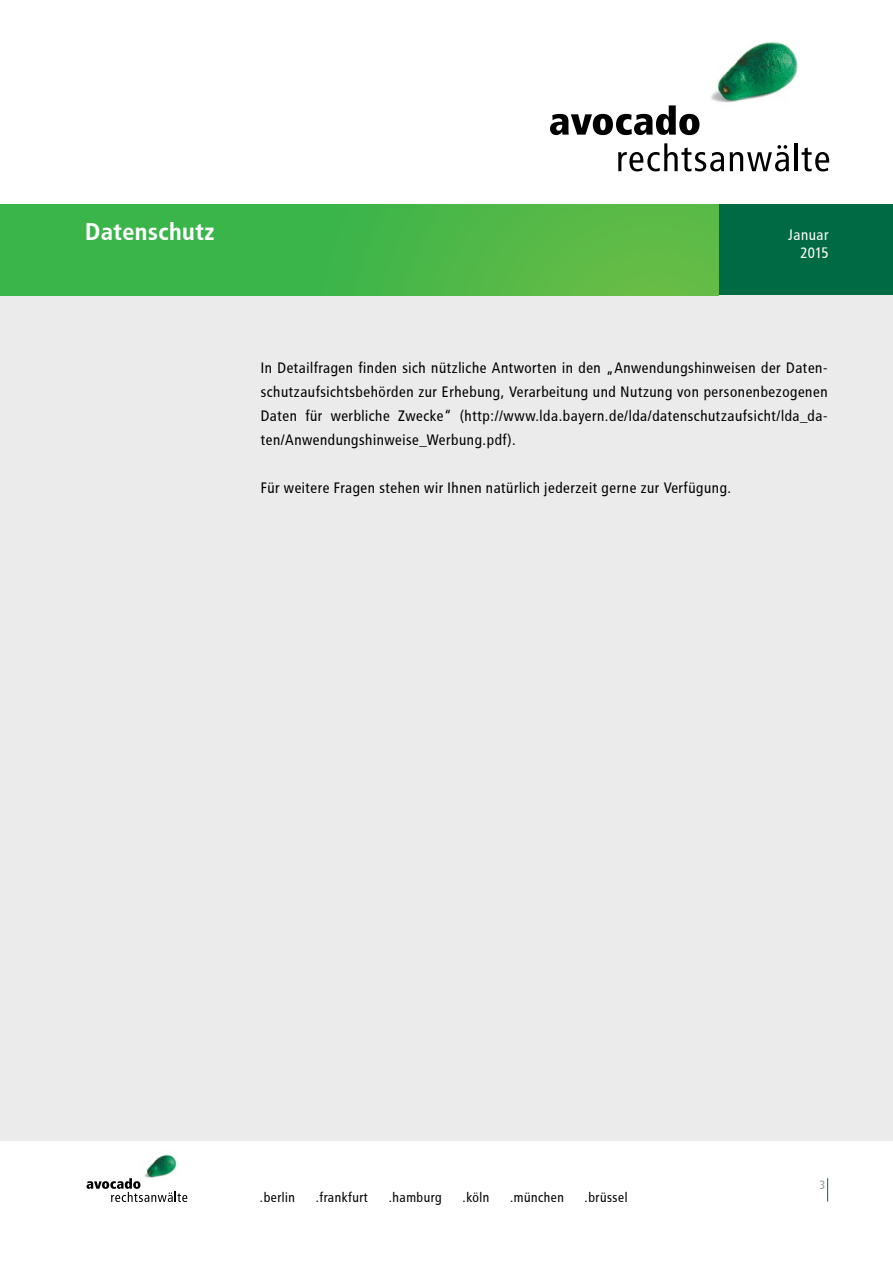
<style>
.page{position:relative;width:893px;height:1263px;background:#fff}
.page>*{position:absolute;margin:0;border:0;box-sizing:border-box;transform-origin:0 0}
.t1{font:700 24px "Avocado";color:#fff}
.t2{font:15px/24px "Avocado";color:#000;text-align:justify}
.t3{font:15px/18px "Avocado";color:#fff;text-align:right}
.t4{font:13.5px "Avocado";color:#000}
.t5{font:12px "Avocado";color:#97999c}
</style>
<div class="page">
<img style="left:711px;top:42px;width:87px;height:61px">
<svg style="left:550px;top:105px;width:149px;height:30px"></svg>
<svg style="left:618px;top:143px;width:106px;height:28px"></svg>
<svg style="left:730px;top:145px;width:59px;height:26px"></svg>
<hr style="left:795px;top:143px;width:3px;height:28px;background:#000">
<svg style="left:802px;top:147px;width:27px;height:24px"></svg>
<div style="left:719px;top:204px;width:174px;height:92px;background:#006a45"></div>
<svg style="left:827px;top:1178px;width:1px;height:23px"></svg>
<img style="left:144px;top:1154px;width:33px;height:24px">
<svg style="left:87px;top:1178px;width:100px;height:24px"></svg>
<div style="left:0;top:296px;width:893px;height:845px;background:#ebebec"></div>
<div style="left:0;top:204px;width:719px;height:92px;background:linear-gradient(to right,#2eb34b,#61bb46)"></div>
<h1 class="t1" style="left:85px;top:218px;width:131px">Datenschutz</h1>
<p class="t3" style="left:788px;top:226px;width:42px">Januar<br>2015</p>
<p class="t2" style="left:261px;top:355px;width:569px">In Detailfragen finden sich nützliche Antworten in den „Anwendungshinweisen der Daten&shy;schutzaufsichtsbehörden zur Erhebung, Verarbeitung und Nutzung von personenbezogenen Daten für werbliche Zwecke“ (http://www.lda.bayern.de/lda/datenschutzaufsicht/lda_da&shy;ten/Anwendungshinweise_Werbung.pdf).</p>
<p class="t2" style="left:261px;top:475px;width:472px">Für weitere Fragen stehen wir Ihnen natürlich jederzeit gerne zur Verfügung.</p>
<p class="t4" style="left:260px;top:1189px;width:37px">.berlin</p>
<p class="t4" style="left:316px;top:1189px;width:54px">.frankfurt</p>
<p class="t4" style="left:389px;top:1189px;width:55px">.hamburg</p>
<p class="t4" style="left:463px;top:1189px;width:29px">.köln</p>
<p class="t4" style="left:510px;top:1189px;width:56px">.münchen</p>
<p class="t4" style="left:585px;top:1189px;width:45px">.brüssel</p>
<p class="t5" style="left:819px;top:1178px;width:8px">3</p>
</div>
